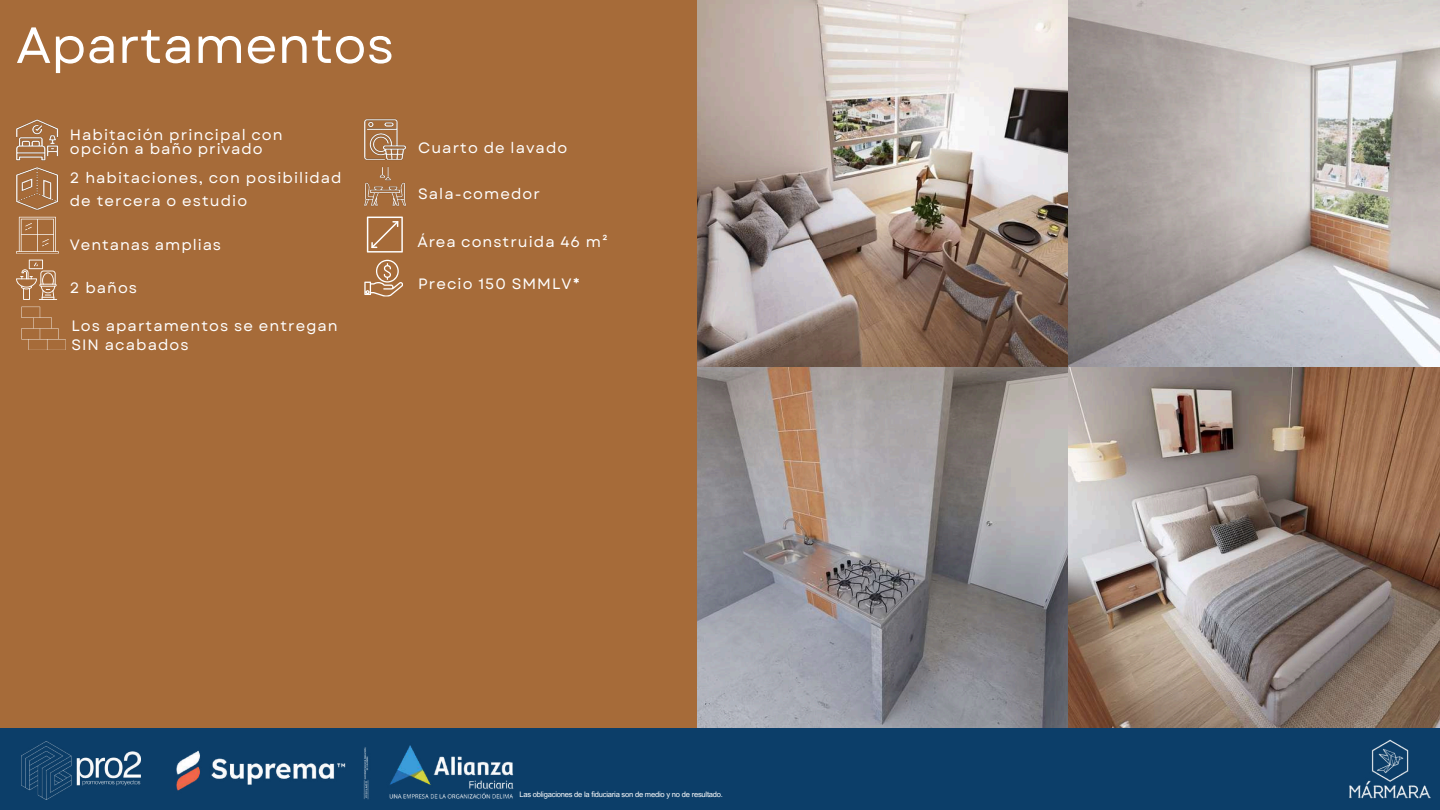
<style>
.page{position:relative;width:1440px;height:810px;background:#a66b39}
.page>*{position:absolute;margin:0;border:0;box-sizing:border-box;transform-origin:0 0}
.t1{font:50.7px "Garet";color:#fff}
.t2{font:15px/14.2px "Garet";letter-spacing:.07em;color:#fff}
.t3{font:7.6px "Arial MT Pro";letter-spacing:-.03em;color:#fff}
</style>
<div class="page">
<div style="left:0;top:728px;width:1440px;height:82px;background:#0c3e69"></div>
<img style="left:1349px;top:739px;width:82px;height:60px">
<img style="left:176px;top:750px;width:170px;height:41px">
<img style="left:21px;top:741px;width:120px;height:59px">
<img style="left:363px;top:745px;width:151px;height:54px">
<svg style="left:16px;top:260px;width:41px;height:40px"></svg>
<img style="left:16px;top:119px;width:43px;height:91px">
<img style="left:364px;top:118px;width:42px;height:88px">
<svg style="left:367px;top:217px;width:36px;height:36px"></svg>
<svg style="left:364px;top:260px;width:39px;height:36px"></svg>
<img style="left:697px;top:367px;width:371px;height:360px">
<img style="left:697px;top:0;width:371px;height:367px">
<img style="left:1069px;top:0;width:371px;height:368px">
<img style="left:1069px;top:368px;width:371px;height:359px">
<svg style="left:16px;top:217px;width:43px;height:37px"></svg>
<svg style="left:21px;top:307px;width:45px;height:43px"></svg>
<h1 class="t1" style="left:16px;top:9px;width:380px">Apartamentos</h1>
<p class="t2" style="left:70px;top:128px;width:214px">Habitación principal con opción a baño privado</p>
<p class="t2" style="left:70px;top:167px;width:273px;line-height:22.5px">2 habitaciones, con posibilidad de tercera o estudio</p>
<p class="t2" style="left:70px;top:237px;width:153px">Ventanas amplias</p>
<p class="t2" style="left:70px;top:281px;width:69px">2 baños</p>
<p class="t2" style="left:71px;top:316px;width:268px;line-height:19.5px">Los apartamentos se entregan<br>SIN acabados</p>
<p class="t2" style="left:418px;top:141px;width:151px">Cuarto de lavado</p>
<p class="t2" style="left:418px;top:187px;width:123px">Sala-comedor</p>
<p class="t2" style="left:417px;top:234px;width:192px">Área construida 46 m²</p>
<p class="t2" style="left:418px;top:277px;width:163px">Precio 150 SMMLV*</p>
<p class="t3" style="left:519px;top:791px;width:205px">Las obligaciones de la fiduciaria son de medio y no de resultado.</p>
</div>
